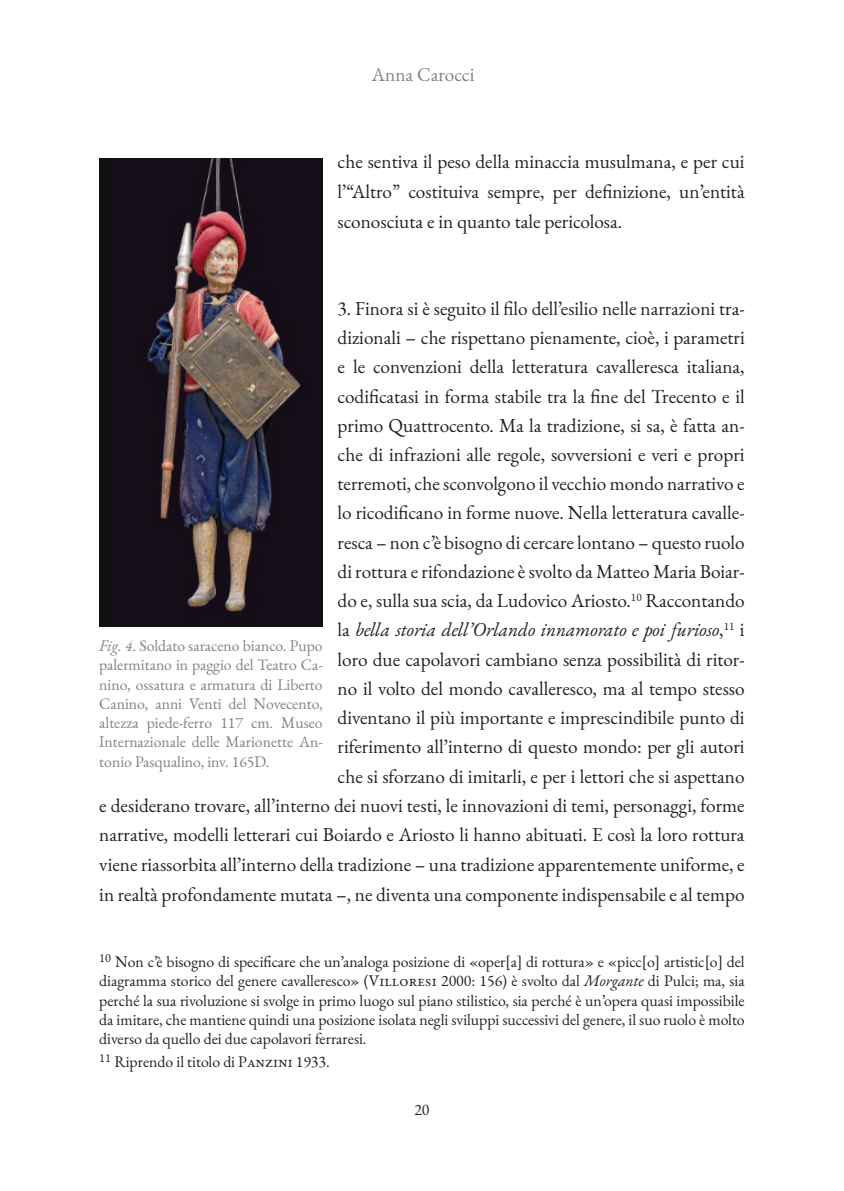
<style>
.page{position:relative;width:844px;height:1191px;background:#fff}
.page>*{position:absolute;margin:0;border:0;box-sizing:border-box;transform-origin:0 0}
.t1{font:19.25px/29.2px "EB Garamond";color:#231f20;text-align:justify}
.t2{font:19.25px "EB Garamond";color:#808285}
.note_nuovo{font:15.75px/19.2px "EB Garamond";color:#231f20;text-align:justify}
.note_nuovo-2{font:15.75px/19.2px "EB Garamond";color:#808285;text-align:justify}
.s1{font-style:italic}
</style>
<div class="page">
<img style="left:99px;top:159px;width:223px;height:468px">
<p class="t2" style="left:372px;top:62px;width:104px">Anna Carocci</p>
<p class="t1" style="left:337px;top:147px;width:408px;line-height:29.8px">che sentiva il peso della minaccia musulmana, e per cui l’“Altro” costituiva sempre, per definizione, un’entità sconosciuta e in quanto tale pericolosa.</p>
<p class="t1" style="left:99px;top:294px;width:646px;text-align:right">3. Finora si è seguito il filo dell’esilio nelle narrazioni tra-<br>dizionali – che rispettano pienamente, cioè, i parametri<br>e le convenzioni della letteratura cavalleresca italiana,<br>codificatasi in forma stabile tra la fine del Trecento e il<br>primo Quattrocento. Ma la tradizione, si sa, è fatta an-<br>che di infrazioni alle regole, sovversioni e veri e propri<br>terremoti, che sconvolgono il vecchio mondo narrativo e<br>lo ricodificano in forme nuove. Nella letteratura cavalle-<br>resca – non c’è bisogno di cercare lontano – questo ruolo<br>di rottura e rifondazione è svolto da Matteo Maria Boiar-<br>do e, sulla sua scia, da Ludovico Ariosto.<sup>10</sup> Raccontando<br>la <span class="s1">bella storia dell’Orlando innamorato e poi furioso</span>,<sup>11</sup> i<br>loro due capolavori cambiano senza possibilità di ritor-<br>no il volto del mondo cavalleresco, ma al tempo stesso<br>diventano il più importante e imprescindibile punto di<br>riferimento all’interno di questo mondo: per gli autori<br>che si sforzano di imitarli, e per i lettori che si aspettano<br>e desiderano trovare, all’interno dei nuovi testi, le innovazioni di temi, personaggi, forme narrative, modelli letterari cui Boiardo e Ariosto li hanno abituati. E così la loro rottura viene riassorbita all’interno della tradizione – una tradizione apparentemente uniforme, e in realtà profondamente mutata –, ne diventa una componente indispensabile e al tempo</p>
<p class="note_nuovo-2" style="left:99px;top:636px;width:225px"><span class="s1">Fig. 4</span>. Soldato saraceno bianco. Pupo palermitano in paggio del Teatro Ca&shy;nino, ossatura e armatura di Liberto Canino, anni Venti del Novecento, altezza piede-ferro 117 cm. Museo Internazionale delle Marionette An&shy;tonio Pasqualino, inv. 165D.</p>
<p class="note_nuovo" style="left:99px;top:952px;width:646px"><sup>10</sup> Non c’è bisogno di specificare che un’analoga posizione di «oper[a] di rottura» e «picc[o] artistic[o] del diagramma storico del genere cavalleresco» (Villoresi 2000: 156) è svolto dal <span class="s1">Morgante</span> di Pulci; ma, sia perché la sua rivoluzione si svolge in primo luogo sul piano stilistico, sia perché è un’opera quasi impossibile da imitare, che mantiene quindi una posizione isolata negli sviluppi successivi del genere, il suo ruolo è molto diverso da quello dei due capolavori ferraresi.</p>
<p class="note_nuovo" style="left:99px;top:1052px;width:232px"><sup>11</sup> Riprendo il titolo di Panzini 1933.</p>
<p class="note_nuovo" style="left:414px;top:1100px;width:17px">20</p>
</div>
